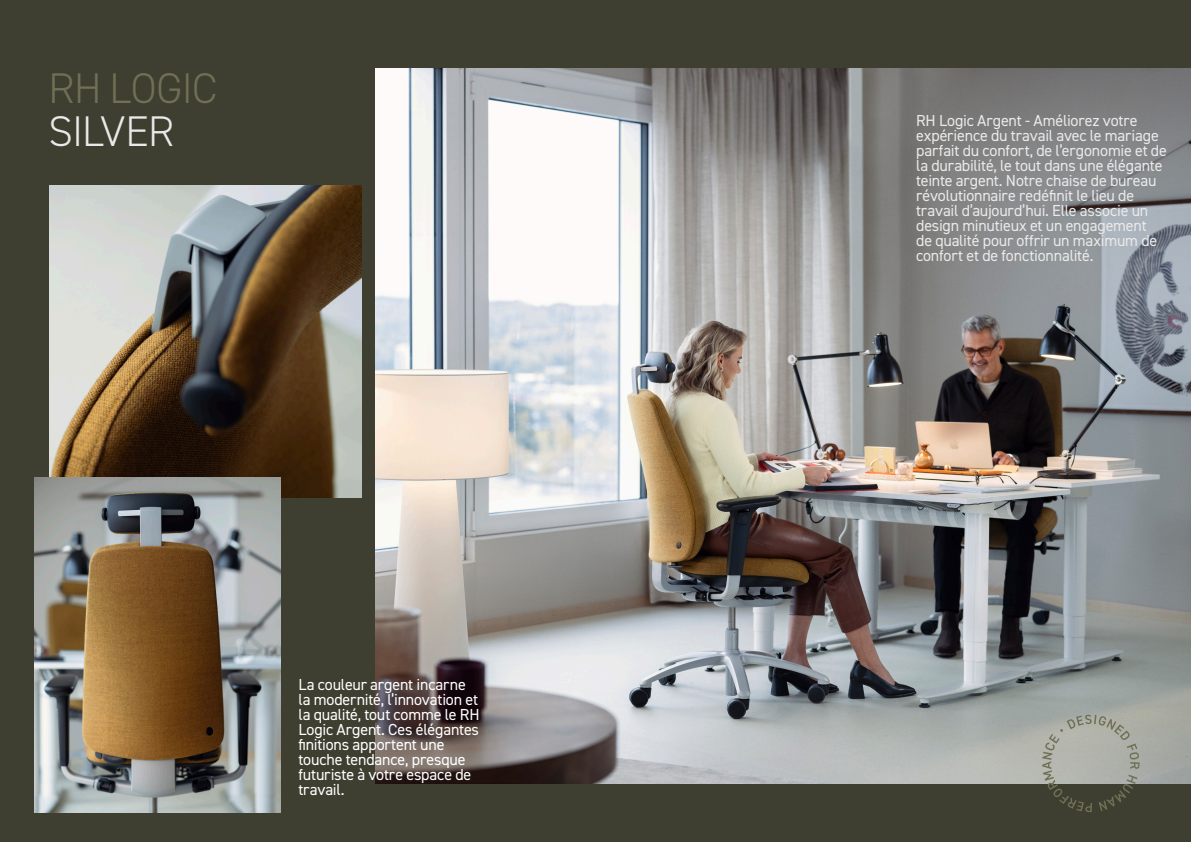
<style>
.page{position:relative;width:1191px;height:842px;background:#3e3f30}
.page>*{position:absolute;margin:0;border:0;box-sizing:border-box;transform-origin:0 0}
.RUBRIK{font:300 43px "DIN2014";letter-spacing:-.01em;color:#6f7056}
.RUBRIK-2{font:300 43px "DIN2014";letter-spacing:-.02em;color:#e9e9e9}
.Preamble_intro_text_-_20_pt{font:16px/15px "DIN2014";letter-spacing:-.01em;color:#e9e9e9}
.Bröd{font:16px/15px "DIN2014";letter-spacing:-.01em;color:#fff}
</style>
<div class="page">
<img style="left:50px;top:186px;width:311px;height:311px">
<img style="left:34px;top:478px;width:247px;height:334px">
<img style="left:375px;top:68px;width:816px;height:716px">
<svg style="left:1042px;top:715px;width:97px;height:97px"></svg>
<p class="RUBRIK" style="left:49px;top:62px;width:170px">RH LOGIC</p>
<p class="RUBRIK-2" style="left:49px;top:105px;width:127px">SILVER</p>
<p class="Bröd" style="left:298px;top:677px;width:183px">La couleur argent incarne la modernité, l’innovation et la qualité, tout comme le RH<br>Logic Argent. Ces élégantes finitions apportent une touche tendance, presque futuriste à votre espace de travail.</p>
<p class="Preamble_intro_text_-_20_pt" style="left:916px;top:113px;width:252px">RH Logic Argent - Améliorez votre expérience du travail avec le mariage parfait du confort, de l’ergonomie et de la durabilité, le tout dans une élégante teinte argent. Notre chaise de bureau révolutionnaire redéfinit le lieu de travail d’aujourd’hui. Elle associe un design minutieux et un engagement<br>de qualité pour offrir un maximum de confort et de fonctionnalité.</p>
</div>
